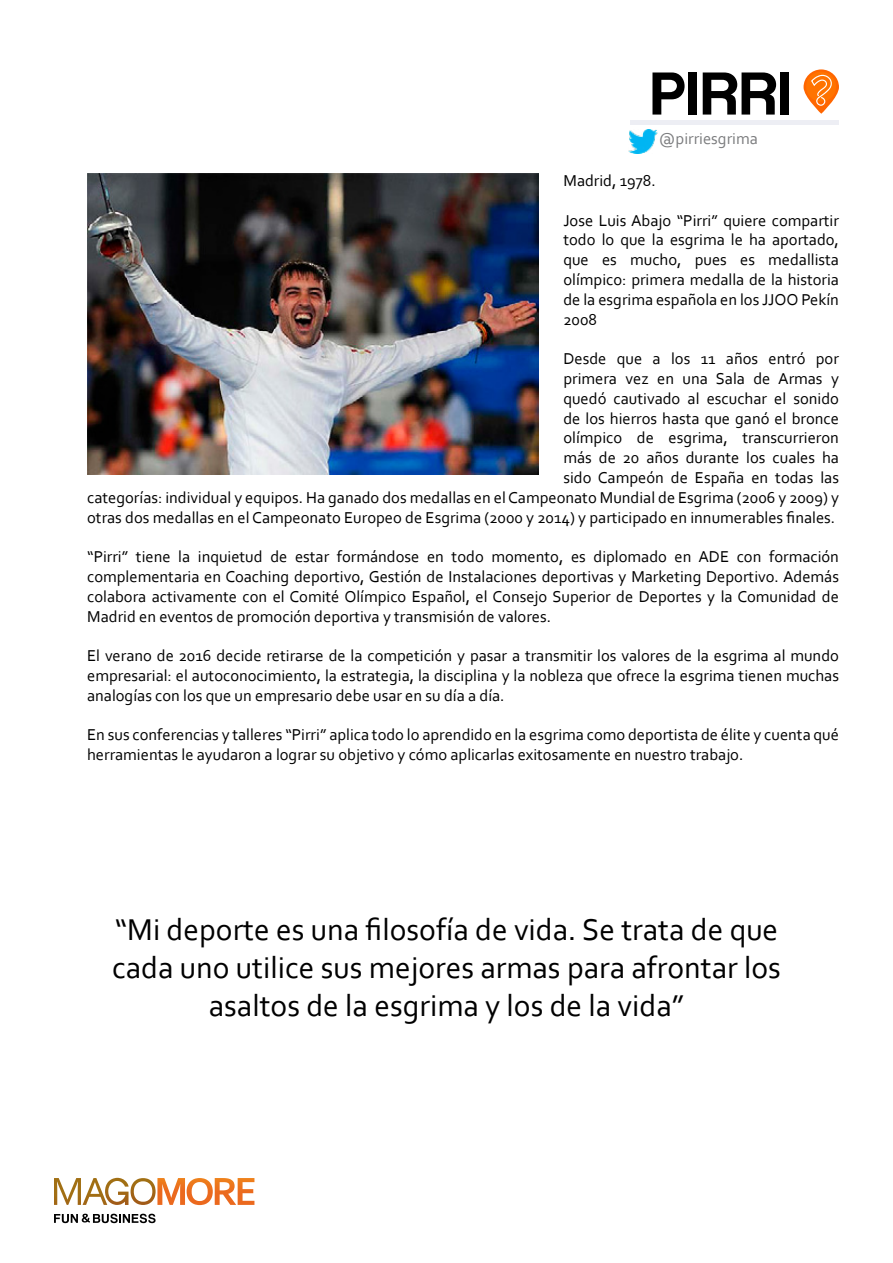
<style>
.page{position:relative;width:893px;height:1263px;background:#fff}
.page>*{position:absolute;margin:0;border:0;box-sizing:border-box;transform-origin:0 0}
.t1{font:58.5px "Coolvetica";letter-spacing:.03em;color:#000}
.t2{font:31.5px/37.8px "Corbel";color:#000;text-align:center}
.t3{font:16.5px/19.8px "Corbel";color:#000;text-align:justify}
.t4{font:16.5px "Corbel";color:#7b7c7e}
</style>
<div class="page">
<svg style="left:54px;top:1178px;width:200px;height:27px"></svg>
<svg style="left:54px;top:1214px;width:102px;height:9px"></svg>
<svg style="left:803px;top:69px;width:36px;height:45px"></svg>
<div style="left:806px;top:72px;width:30px;height:30px;background:#ff7300;border-radius:50%"></div>
<svg style="left:811px;top:75px;width:21px;height:31px"></svg>
<hr style="left:631px;top:120px;width:208px;height:4px;background:#edeef4">
<img style="left:628px;top:130px;width:30px;height:24px">
<img style="left:87px;top:174px;width:451px;height:300px">
<hr style="left:892px;top:504px;width:1px;height:220px;background:#f60">
<h1 class="t1" style="left:652px;top:63px;width:140px">PIRRI</h1>
<p class="t4" style="left:659px;top:128px;width:100px">@pirriesgrima</p>
<p class="t3" style="left:563px;top:170px;width:94px">Madrid, 1978.</p>
<p class="t3" style="left:563px;top:210px;width:277px">Jose Luis Abajo “Pirri” quiere compartir todo lo que la esgrima le ha aportado, que es mucho, pues es medallista olímpico: primera medalla de la historia de la esgrima española en los JJOO Pekín 2008</p>
<p class="t3" style="left:563px;top:348px;width:277px">Desde que a los 11 años entró por primera vez en una Sala de Armas y quedó cautivado al escuchar el sonido de los hierros hasta que ganó el bronce olímpico de esgrima, transcurrieron más de 20 años durante los cuales ha sido Campeón de España en todas las</p>
<p class="t3" style="left:87px;top:487px;width:753px">categorías: individual y equipos. Ha ganado dos medallas en el Campeonato Mundial de Esgrima (2006 y 2009) y otras dos medallas en el Campeonato Europeo de Esgrima (2000 y 2014) y participado en innumerables finales.</p>
<p class="t3" style="left:87px;top:546px;width:753px">“Pirri” tiene la inquietud de estar formándose en todo momento, es diplomado en ADE con formación complementaria en Coaching deportivo, Gestión de Instalaciones deportivas y Marketing Deportivo. Además colabora activamente con el Comité Olímpico Español, el Consejo Superior de Deportes y la Comunidad de Madrid en eventos de promoción deportiva y transmisión de valores.</p>
<p class="t3" style="left:87px;top:645px;width:753px">El verano de 2016 decide retirarse de la competición y pasar a transmitir los valores de la esgrima al mundo empresarial: el autoconocimiento, la estrategia, la disciplina y la nobleza que ofrece la esgrima tienen muchas analogías con los que un empresario debe usar en su día a día.</p>
<p class="t3" style="left:87px;top:725px;width:753px">En sus conferencias y talleres “Pirri” aplica todo lo aprendido en la esgrima como deportista de élite y cuenta qué herramientas le ayudaron a lograr su objetivo y cómo aplicarlas exitosamente en nuestro trabajo.</p>
<h2 class="t2" style="left:112px;top:910px;width:670px">“Mi deporte es una filosofía de vida. Se trata de que cada uno utilice sus mejores armas para afrontar los asaltos de la esgrima y los de la vida”</h2>
</div>
